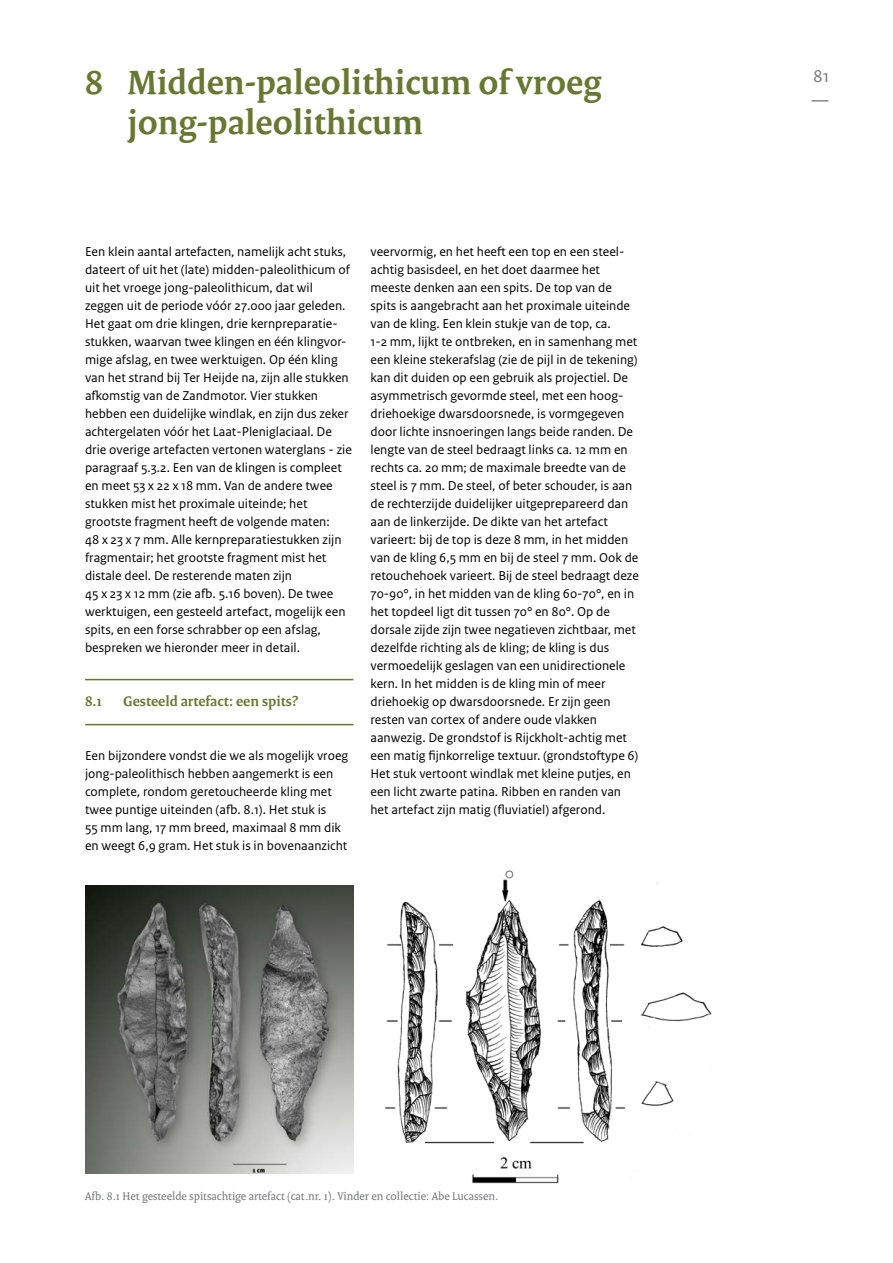
<style>
.page{position:relative;width:893px;height:1263px;background:#fff}
.page>*{position:absolute;margin:0;border:0;box-sizing:border-box;transform-origin:0 0}
.H2_01_RCE_TITEL_GROO{font:700 36px/40.5px "Rijksoverheid Serif";color:#677832}
.t1{font:18px/24px "Rijksoverheid Sans Text";color:#77787b}
.H3_02_RCE_PARAGRAAFK{font:700 15px "Rijksoverheid Serif";color:#677832}
.P_05_BROODTEKST{font:13.5px/18px "Rijksoverheid Sans Text";color:#000}
.P_10_BIJSCHRIFT{font:12px "Rijksoverheid Serif";color:#77787b}
</style>
<div class="page">
<hr style="left:85px;top:679px;width:268px;height:1px;background:#677832">
<hr style="left:85px;top:724px;width:268px;height:1px;background:#677832">
<img style="left:85px;top:886px;width:268px;height:288px">
<img style="left:384px;top:870px;width:328px;height:314px">
<h2 class="H2_01_RCE_TITEL_GROO" style="left:128px;top:62px;width:475px;text-indent:-43px">8 Midden-paleolithicum of vroeg jong-paleolithicum</h2>
<p class="P_05_BROODTEKST" style="left:85px;top:243px;width:268px">Een klein aantal artefacten, namelijk acht stuks, dateert of uit het (late) midden-paleolithicum of uit het vroege jong-paleolithicum, dat wil zeggen uit de periode vóór 27.000 jaar geleden.<br>Het gaat om drie klingen, drie kernpreparatie&shy;stukken, waarvan twee klingen en één klingvor&shy;mige afslag, en twee werktuigen. Op één kling van het strand bij Ter Heijde na, zijn alle stukken afkomstig van de Zandmotor. Vier stukken hebben een duidelijke windlak, en zijn dus zeker achtergelaten vóór het Laat-Pleniglaciaal. De drie overige artefacten vertonen waterglans - zie paragraaf 5.3.2. Een van de klingen is compleet en meet 53 x 22 x 18 mm. Van de andere twee stukken mist het proximale uiteinde; het grootste fragment heeft de volgende maten:<br>48 x 23 x 7 mm. Alle kernpreparatiestukken zijn fragmentair; het grootste fragment mist het distale deel. De resterende maten zijn<br>45 x 23 x 12 mm (zie afb. 5.16 boven). De twee werktuigen, een gesteeld artefact, mogelijk een spits, en een forse schrabber op een afslag, bespreken we hieronder meer in detail.</p>
<h3 class="H3_02_RCE_PARAGRAAFK" style="left:85px;top:692px;width:19px">8.1</h3>
<h3 class="H3_02_RCE_PARAGRAAFK" style="left:123px;top:692px;width:177px">Gesteeld artefact: een spits?</h3>
<p class="P_05_BROODTEKST" style="left:85px;top:747px;width:265px">Een bijzondere vondst die we als mogelijk vroeg jong-paleolithisch hebben aangemerkt is een complete, rondom geretoucheerde kling met twee puntige uiteinden (afb. 8.1). Het stuk is<br>55 mm lang, 17 mm breed, maximaal 8 mm dik en weegt 6,9 gram. Het stuk is in bovenaanzicht</p>
<p class="P_05_BROODTEKST" style="left:370px;top:243px;width:270px">veervormig, en het heeft een top en een steel&shy;achtig basisdeel, en het doet daarmee het meeste denken aan een spits. De top van de spits is aangebracht aan het proximale uiteinde van de kling. Een klein stukje van de top, ca.<br>1-2 mm, lijkt te ontbreken, en in samenhang met een kleine stekerafslag (zie de pijl in de tekening) kan dit duiden op een gebruik als projectiel. De asymmetrisch gevormde steel, met een hoog&shy;driehoekige dwarsdoorsnede, is vormgegeven door lichte insnoeringen langs beide randen. De lengte van de steel bedraagt links ca. 12 mm en rechts ca. 20 mm; de maximale breedte van de steel is 7 mm. De steel, of beter schouder, is aan de rechterzijde duidelijker uitgeprepareerd dan aan de linkerzijde. De dikte van het artefact varieert: bij de top is deze 8 mm, in het midden van de kling 6,5 mm en bij de steel 7 mm. Ook de retouchehoek varieert. Bij de steel bedraagt deze 70-90°, in het midden van de kling 60-70°, en in het topdeel ligt dit tussen 70° en 80°. Op de dorsale zijde zijn twee negatieven zichtbaar, met dezelfde richting als de kling; de kling is dus vermoedelijk geslagen van een unidirectionele kern. In het midden is de kling min of meer driehoekig op dwarsdoorsnede. Er zijn geen resten van cortex of andere oude vlakken aanwezig. De grondstof is Rijckholt-achtig met een matig fijnkorrelige textuur. (grondstoftype 6)<br>Het stuk vertoont windlak met kleine putjes, en een licht zwarte patina. Ribben en randen van het artefact zijn matig (fluviatiel) afgerond.</p>
<p class="P_10_BIJSCHRIFT" style="left:85px;top:1188px;width:415px">Afb. 8.1 Het gesteelde spitsachtige artefact (cat.nr. 1). Vinder en collectie: Abe Lucassen.</p>
<h2 class="t1" style="left:811px;top:64px;width:19px">81 —</h2>
</div>
